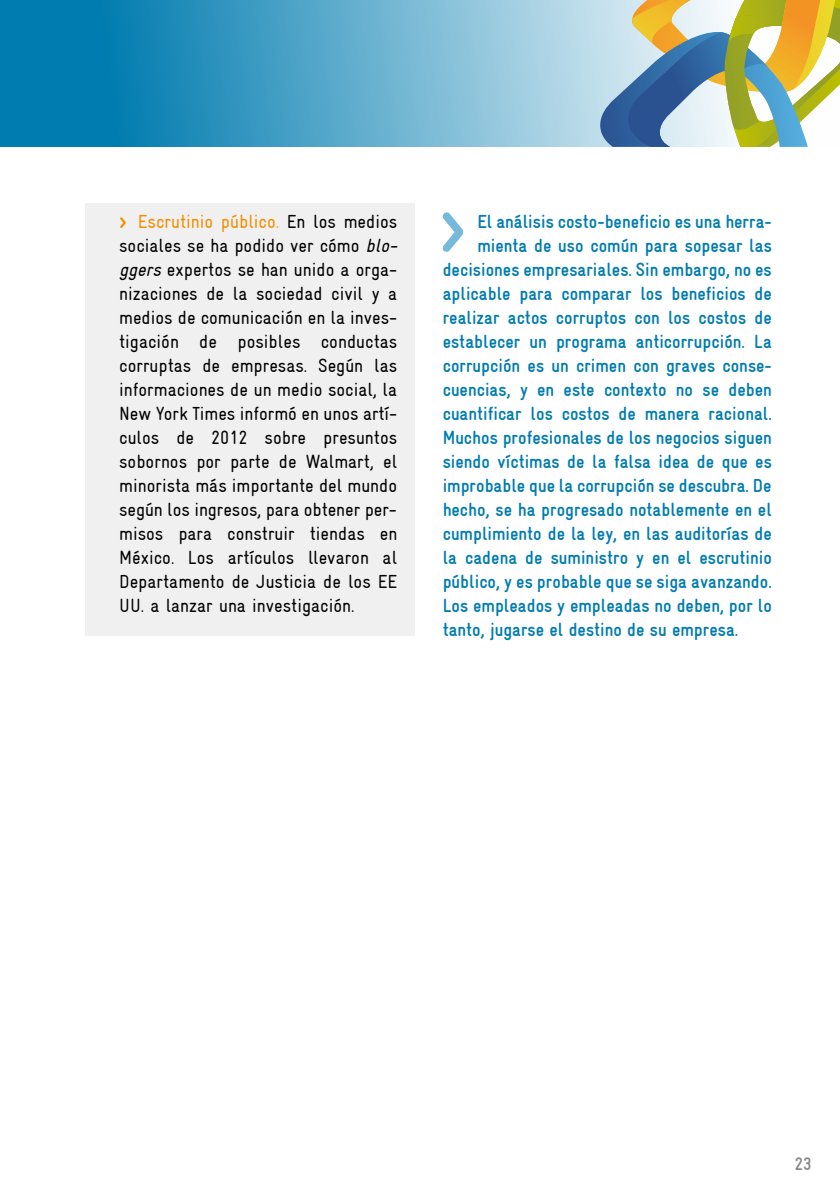
<style>
.page{position:relative;width:840px;height:1191px;background:#fff}
.page>*{position:absolute;margin:0;border:0;box-sizing:border-box;transform-origin:0 0}
.t1{font:700 condensed 19px "Gravur";color:#007cb0}
.t2{font:condensed 19px/24px "Gravur";color:#000}
.t3{font:700 condensed 18px "Gravur";color:#878787}
.s1{font-weight:700;font-size:22px;color:#f28e00}
.s2{color:#f28e00}
.s3{font-style:italic}
</style>
<div class="page">
<svg style="left:0;top:0;width:595px;height:147px;background:#4da3c7"></svg>
<svg style="left:595px;top:0;width:244px;height:147px;background:#adb89c"></svg>
<div style="left:85px;top:204px;width:329px;height:432px;background:#f0f0f0"></div>
<svg style="left:442px;top:212px;width:21px;height:40px"></svg>
<p class="t2" style="left:119px;top:209px;width:284px"><span class="s1">&gt;</span> <span class="s2">Escrutinio público.</span> En los medios sociales se ha podido ver cómo <span class="s3">blo&shy;ggers</span> expertos se han unido a orga&shy;nizaciones de la sociedad civil y a medios de comunicación en la inves&shy;tigación de posibles conductas corruptas de empresas. Según las informaciones de un medio social, la New York Times informó en unos artí&shy;culos de 2012 sobre presuntos sobornos por parte de Walmart, el minorista más importante del mundo según los ingresos, para obtener per&shy;misos para construir tiendas en México. Los artículos llevaron al Departamento de Justicia de los EE UU. a lanzar una investigación.</p>
<p class="t1" style="left:477px;top:211px;width:296px">El análisis costo-beneficio es una herra-</p>
<p class="t1" style="left:477px;top:235px;width:296px">mienta de uso común para sopesar las</p>
<p class="t1" style="left:442px;top:259px;width:330px">decisiones empresariales. Sin embargo, no es</p>
<p class="t1" style="left:442px;top:283px;width:330px">aplicable para comparar los beneficios de</p>
<p class="t1" style="left:442px;top:307px;width:330px">realizar actos corruptos con los costos de</p>
<p class="t1" style="left:442px;top:331px;width:330px">establecer un programa anticorrupción. La</p>
<p class="t1" style="left:442px;top:355px;width:330px">corrupción es un crimen con graves conse-</p>
<p class="t1" style="left:442px;top:379px;width:330px">cuencias, y en este contexto no se deben</p>
<p class="t1" style="left:442px;top:403px;width:330px">cuantificar los costos de manera racional.</p>
<p class="t1" style="left:442px;top:427px;width:330px">Muchos profesionales de los negocios siguen</p>
<p class="t1" style="left:442px;top:451px;width:330px">siendo víctimas de la falsa idea de que es</p>
<p class="t1" style="left:442px;top:475px;width:330px">improbable que la corrupción se descubra. De</p>
<p class="t1" style="left:442px;top:499px;width:330px">hecho, se ha progresado notablemente en el</p>
<p class="t1" style="left:442px;top:523px;width:330px">cumplimiento de la ley, en las auditorías de</p>
<p class="t1" style="left:442px;top:547px;width:330px">la cadena de suministro y en el escrutinio</p>
<p class="t1" style="left:442px;top:571px;width:330px">público, y es probable que se siga avanzando.</p>
<p class="t1" style="left:442px;top:595px;width:330px">Los empleados y empleadas no deben, por lo</p>
<p class="t1" style="left:442px;top:619px;width:297px">tanto, jugarse el destino de su empresa.</p>
<p class="t3" style="left:794px;top:1154px;width:18px">23</p>
</div>
